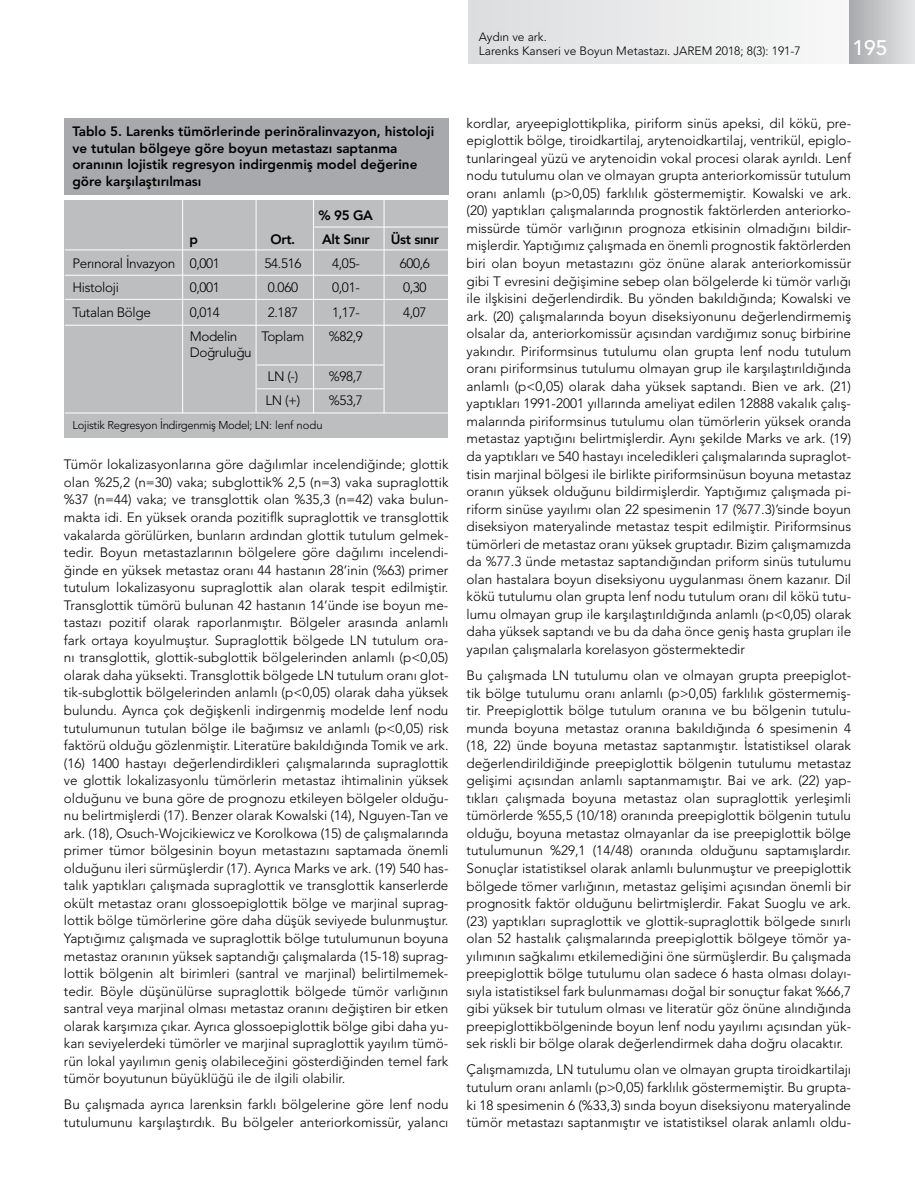
<style>
.page{position:relative;width:915px;height:1191px;background:#fff}
.page>*{position:absolute;margin:0;border:0;box-sizing:border-box;transform-origin:0 0}
.t1{font:500 21px "Avenir LT Std";color:#fff}
.t2{font:300 13.5px/17.5px "Avenir LT Std";color:#000;text-align:justify}
.t3{font:800 13.5px/16.5px "Avenir LT Std";color:#000}
.t4{font:300 13.5px "Avenir LT Std";letter-spacing:-.025em;color:#000}
.t5{font:800 13.5px "Avenir LT Std";letter-spacing:-.025em;color:#000}
.t6{font:300 12px/14.4px "Avenir LT Std";color:#000}
.t7{font:300 11.25px "Avenir LT Std";letter-spacing:-.025em;color:#000}
</style>
<div class="page">
<div style="left:64px;top:201px;width:383px;height:237px;background:#bcbec0"></div>
<div style="left:64px;top:118px;width:384px;height:76px;background:#a7a9ac"></div>
<hr style="left:314px;top:227px;width:134px;height:1px;background:#fff">
<hr style="left:65px;top:249px;width:383px;height:1px;background:#fff">
<hr style="left:65px;top:275px;width:383px;height:1px;background:#fff">
<hr style="left:65px;top:299px;width:383px;height:1px;background:#fff">
<hr style="left:65px;top:325px;width:383px;height:1px;background:#fff">
<hr style="left:257px;top:365px;width:126px;height:1px;background:#fff">
<hr style="left:257px;top:388px;width:126px;height:1px;background:#fff">
<hr style="left:65px;top:412px;width:383px;height:1px;background:#fff">
<hr style="left:182px;top:199px;width:1px;height:214px;background:#fff">
<hr style="left:383px;top:199px;width:1px;height:214px;background:#fff">
<hr style="left:313px;top:199px;width:1px;height:214px;background:#fff">
<hr style="left:255px;top:199px;width:1px;height:214px;background:#fff">
<div style="left:469px;top:0;width:443px;height:64px;background:linear-gradient(to bottom,#eaeaeb,#eaeaeb)"></div>
<div style="left:849px;top:0;width:65px;height:64px;background:linear-gradient(to right,#a7a9ac,#e5e6e7)"></div>
<p class="t6" style="left:478px;top:29px;width:323px">Aydın ve ark.<br>Larenks Kanseri ve Boyun Metastazı. JAREM 2018; 8(3): 191-7</p>
<h1 class="t1" style="left:852px;top:35px;width:37px">195</h1>
<p class="t3" style="left:72px;top:123px;width:363px">Tablo 5. Larenks tümörlerinde perinöralinvazyon, histoloji ve tutulan bölgeye göre boyun metastazı saptanma oranının lojistik regresyon indirgenmiş model değerine göre karşılaştırılması</p>
<p class="t3" style="left:318px;top:206px;width:56px">% 95 GA</p>
<p class="t3" style="left:189px;top:231px;width:10px">p</p>
<p class="t3" style="left:270px;top:231px;width:26px">Ort.</p>
<p class="t5" style="left:322px;top:231px;width:49px">Alt Sınır</p>
<p class="t5" style="left:390px;top:231px;width:50px">Üst sınır</p>
<p class="t4" style="left:72px;top:255px;width:149px">Perınoral İnvazyon 0,001</p>
<p class="t2" style="left:264px;top:254px;width:38px">54.516</p>
<p class="t2" style="left:332px;top:254px;width:29px">4,05-</p>
<p class="t2" style="left:399px;top:254px;width:32px">600,6</p>
<p class="t4" style="left:73px;top:279px;width:48px">Histoloji</p>
<p class="t2" style="left:190px;top:279px;width:32px">0,001</p>
<p class="t2" style="left:268px;top:279px;width:32px">0.060</p>
<p class="t2" style="left:332px;top:279px;width:29px">0,01-</p>
<p class="t2" style="left:403px;top:279px;width:25px">0,30</p>
<p class="t4" style="left:73px;top:304px;width:80px">Tutalan Bölge</p>
<p class="t2" style="left:190px;top:303px;width:32px">0,014</p>
<p class="t2" style="left:268px;top:303px;width:32px">2.187</p>
<p class="t2" style="left:332px;top:303px;width:29px">1,17-</p>
<p class="t2" style="left:403px;top:303px;width:25px">4,07</p>
<p class="t4" style="left:190px;top:328px;width:49px">Modelin</p>
<p class="t2" style="left:261px;top:327px;width:44px">Toplam</p>
<p class="t2" style="left:328px;top:327px;width:36px">%82,9</p>
<p class="t4" style="left:190px;top:344px;width:64px">Doğruluğu</p>
<p class="t2" style="left:267px;top:367px;width:32px">LN (-)</p>
<p class="t2" style="left:328px;top:367px;width:36px">%98,7</p>
<p class="t2" style="left:265px;top:392px;width:37px">LN (+)</p>
<p class="t2" style="left:328px;top:392px;width:36px">%53,7</p>
<p class="t7" style="left:72px;top:419px;width:251px">Lojistik Regresyon İndirgenmiş Model; LN: lenf nodu</p>
<p class="t2" style="left:64px;top:456px;width:386px">Tümör lokalizasyonlarına göre dağılımlar incelendiğinde; glottik olan %25,2 (n=30) vaka; subglottik% 2,5 (n=3) vaka supraglottik %37 (n=44) vaka; ve transglottik olan %35,3 (n=42) vaka bulun&shy;makta idi. En yüksek oranda pozitiflk supraglottik ve transglottik vakalarda görülürken, bunların ardından glottik tutulum gelmek&shy;tedir. Boyun metastazlarının bölgelere göre dağılımı incelendi&shy;ğinde en yüksek metastaz oranı 44 hastanın 28’inin (%63) primer tutulum lokalizasyonu supraglottik alan olarak tespit edilmiştir.<br>Transglottik tümörü bulunan 42 hastanın 14’ünde ise boyun me&shy;tastazı pozitif olarak raporlanmıştır. Bölgeler arasında anlamlı fark ortaya koyulmuştur. Supraglottik bölgede LN tutulum ora&shy;nı transglottik, glottik-subglottik bölgelerinden anlamlı (p&lt;0,05) olarak daha yüksekti. Transglottik bölgede LN tutulum oranı glot&shy;tik-subglottik bölgelerinden anlamlı (p&lt;0,05) olarak daha yüksek bulundu. Ayrıca çok değişkenli indirgenmiş modelde lenf nodu tutulumunun tutulan bölge ile bağımsız ve anlamlı (p&lt;0,05) risk faktörü olduğu gözlenmiştir. Literatüre bakıldığında Tomik ve ark. (16) 1400 hastayı değerlendirdikleri çalışmalarında supraglottik ve glottik lokalizasyonlu tümörlerin metastaz ihtimalinin yüksek olduğunu ve buna göre de prognozu etkileyen bölgeler olduğu&shy;nu belirtmişlerdi (17). Benzer olarak Kowalski (14), Nguyen-Tan ve ark. (18), Osuch-Wojcikiewicz ve Korolkowa (15) de çalışmalarında primer tümor bölgesinin boyun metastazını saptamada önemli olduğunu ileri sürmüşlerdir (17). Ayrıca Marks ve ark. (19) 540 has&shy;talık yaptıkları çalışmada supraglottik ve transglottik kanserlerde okült metastaz oranı glossoepiglottik bölge ve marjinal suprag&shy;lottik bölge tümörlerine göre daha düşük seviyede bulunmuştur.<br>Yaptığımız çalışmada ve supraglottik bölge tutulumunun boyuna metastaz oranının yüksek saptandığı çalışmalarda (15-18) suprag&shy;lottik bölgenin alt birimleri (santral ve marjinal) belirtilmemek&shy;tedir. Böyle düşünülürse supraglottik bölgede tümör varlığının santral veya marjinal olması metastaz oranını değiştiren bir etken olarak karşımıza çıkar. Ayrıca glossoepiglottik bölge gibi daha yu&shy;karı seviyelerdeki tümörler ve marjinal supraglottik yayılım tümö&shy;rün lokal yayılımın geniş olabileceğini gösterdiğinden temel fark tümör boyutunun büyüklüğü ile de ilgili olabilir.</p>
<p class="t2" style="left:64px;top:1096px;width:386px">Bu çalışmada ayrıca larenksin farklı bölgelerine göre lenf nodu tutulumunu karşılaştırdık. Bu bölgeler anteriorkomissür, yalancı</p>
<p class="t2" style="left:466px;top:114px;width:386px">kordlar, aryeepiglottikplika, piriform sinüs apeksi, dil kökü, pre&shy;epiglottik bölge, tiroidkartilaj, arytenoidkartilaj, ventrikül, epiglo&shy;tunlaringeal yüzü ve arytenoidin vokal procesi olarak ayrıldı. Lenf nodu tutulumu olan ve olmayan grupta anteriorkomissür tutulum oranı anlamlı (p&gt;0,05) farklılık göstermemiştir. Kowalski ve ark. (20) yaptıkları çalışmalarında prognostik faktörlerden anteriorko&shy;missürde tümör varlığının prognoza etkisinin olmadığını bildir&shy;mişlerdir. Yaptığımız çalışmada en önemli prognostik faktörlerden biri olan boyun metastazını göz önüne alarak anteriorkomissür gibi T evresini değişimine sebep olan bölgelerde ki tümör varlığı ile ilşkisini değerlendirdik. Bu yönden bakıldığında; Kowalski ve ark. (20) çalışmalarında boyun diseksiyonunu değerlendirmemiş olsalar da, anteriorkomissür açısından vardığımız sonuç birbirine yakındır. Piriformsinus tutulumu olan grupta lenf nodu tutulum oranı piriformsinus tutulumu olmayan grup ile karşılaştırıldığında anlamlı (p&lt;0,05) olarak daha yüksek saptandı. Bien ve ark. (21) yaptıkları 1991-2001 yıllarında ameliyat edilen 12888 vakalık çalış&shy;malarında piriformsinus tutulumu olan tümörlerin yüksek oranda metastaz yaptığını belirtmişlerdir. Aynı şekilde Marks ve ark. (19) da yaptıkları ve 540 hastayı inceledikleri çalışmalarında supraglot&shy;tisin marjinal bölgesi ile birlikte piriformsinüsun boyuna metastaz oranın yüksek olduğunu bildirmişlerdir. Yaptığımız çalışmada pi&shy;riform sinüse yayılımı olan 22 spesimenin 17 (%77.3)’sinde boyun diseksiyon materyalinde metastaz tespit edilmiştir. Piriformsinus tümörleri de metastaz oranı yüksek gruptadır. Bizim çalışmamızda da %77.3 ünde metastaz saptandığından priform sinüs tutulumu olan hastalara boyun diseksiyonu uygulanması önem kazanır. Dil kökü tutulumu olan grupta lenf nodu tutulum oranı dil kökü tutu&shy;lumu olmayan grup ile karşılaştırıldığında anlamlı (p&lt;0,05) olarak daha yüksek saptandı ve bu da daha önce geniş hasta grupları ile yapılan çalışmalarla korelasyon göstermektedir</p>
<p class="t2" style="left:466px;top:666px;width:386px">Bu çalışmada LN tutulumu olan ve olmayan grupta preepiglot&shy;tik bölge tutulumu oranı anlamlı (p&gt;0,05) farklılık göstermemiş&shy;tir. Preepiglottik bölge tutulum oranına ve bu bölgenin tutulu&shy;munda boyuna metastaz oranına bakıldığında 6 spesimenin 4 (18, 22) ünde boyuna metastaz saptanmıştır. İstatistiksel olarak değerlendirildiğinde preepiglottik bölgenin tutulumu metastaz gelişimi açısından anlamlı saptanmamıştır. Bai ve ark. (22) yap&shy;tıkları çalışmada boyuna metastaz olan supraglottik yerleşimli tümörlerde %55,5 (10/18) oranında preepiglottik bölgenin tutulu olduğu, boyuna metastaz olmayanlar da ise preepiglottik bölge tutulumunun %29,1 (14/48) oranında olduğunu saptamışlardır.<br>Sonuçlar istatistiksel olarak anlamlı bulunmuştur ve preepiglottik bölgede tömer varlığının, metastaz gelişimi açısından önemli bir prognositk faktör olduğunu belirtmişlerdir. Fakat Suoglu ve ark. (23) yaptıkları supraglottik ve glottik-supraglottik bölgede sınırlı olan 52 hastalık çalışmalarında preepiglottik bölgeye tömör ya&shy;yılımının sağkalımı etkilemediğini öne sürmüşlerdir. Bu çalışmada preepiglottik bölge tutulumu olan sadece 6 hasta olması dolayı&shy;sıyla istatistiksel fark bulunmaması doğal bir sonuçtur fakat %66,7 gibi yüksek bir tutulum olması ve literatür göz önüne alındığında preepiglottikbölgeninde boyun lenf nodu yayılımı açısından yük&shy;sek riskli bir bölge olarak değerlendirmek daha doğru olacaktır.</p>
<p class="t2" style="left:466px;top:1061px;width:386px">Çalışmamızda, LN tutulumu olan ve olmayan grupta tiroidkartilajı tutulum oranı anlamlı (p&gt;0,05) farklılık göstermemiştir. Bu grupta&shy;ki 18 spesimenin 6 (%33,3) sında boyun diseksiyonu materyalinde tümör metastazı saptanmıştır ve istatistiksel olarak anlamlı oldu-</p>
</div>
